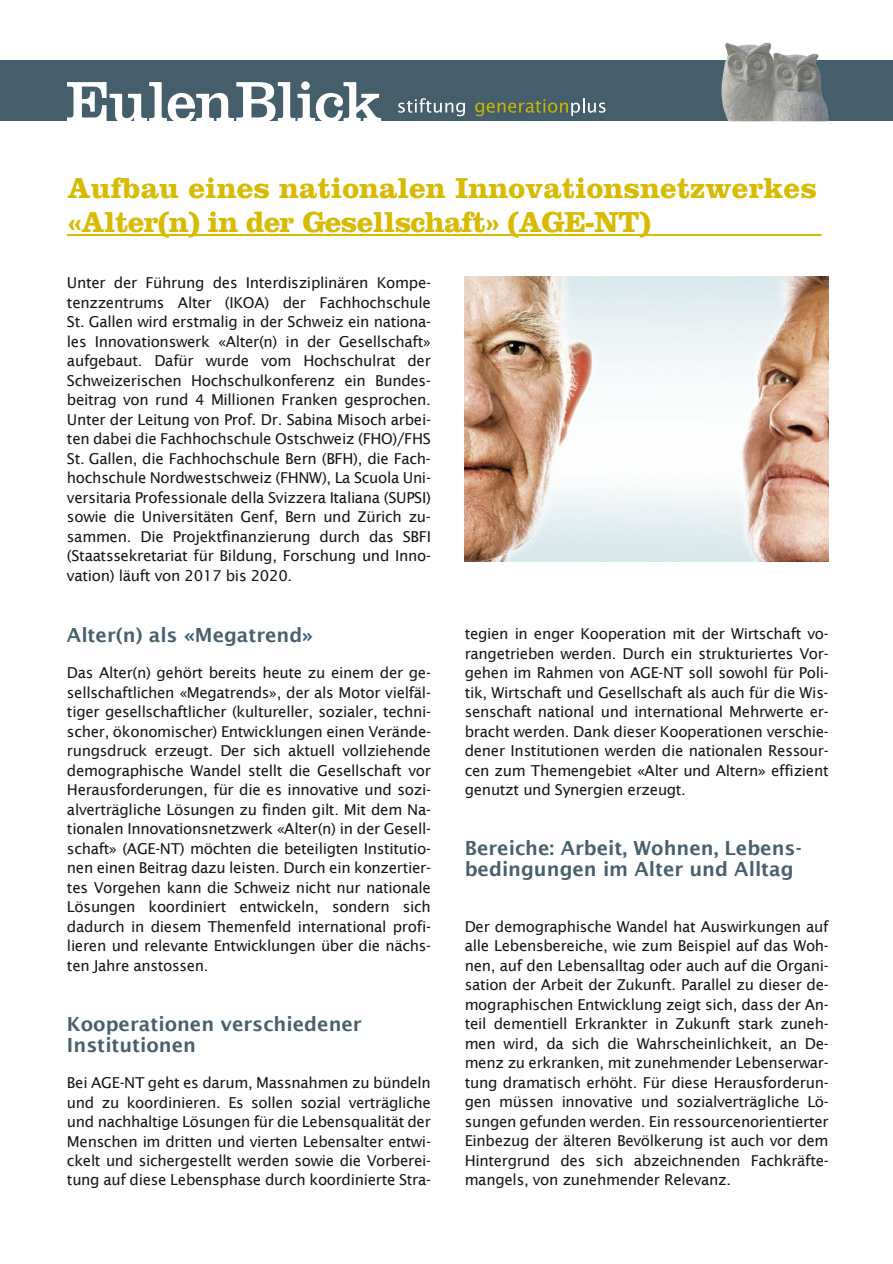
<style>
.page{position:relative;width:893px;height:1264px;background:#fff}
.page>*{position:absolute;margin:0;border:0;box-sizing:border-box;transform-origin:0 0}
.t1{font:60px "Clarendon LT Std";letter-spacing:-.02em;color:#fff}
.t2{font:700 30px/34.7px "Clarendon LT Std";color:#d8ba00}
.t3{font:700 19.5px/21px "Lucida Sans";color:#485f6d}
.t4{font:15px/19.5px "Lucida Sans";letter-spacing:-.02em;color:#181716;text-align:justify}
</style>
<div class="page">
<div style="left:0;top:60px;width:893px;height:61px;background:#445f6b"></div>
<svg style="left:475px;top:98px;width:130px;height:18px"></svg>
<svg style="left:398px;top:98px;width:67px;height:18px"></svg>
<img style="left:721px;top:43px;width:107px;height:78px">
<hr style="left:67px;top:235px;width:754px;height:1px;background:#d8ba00">
<img style="left:464px;top:277px;width:364px;height:284px">
<h1 class="t1" style="left:66px;top:67px;width:318px">EulenBlick</h1>
<h2 class="t2" style="left:67px;top:173px;width:756px">Aufbau eines nationalen Innovationsnetzwerkes «Alter(n) in der Gesellschaft» (AGE-NT)____________</h2>
<p class="t4" style="left:67px;top:273px;width:365px">Unter der Führung des Interdisziplinären Kompe&shy;tenzzentrums Alter (IKOA) der Fachhochschule St. Gallen wird erstmalig in der Schweiz ein nationa&shy;les Innovationswerk «Alter(n) in der Gesellschaft» aufgebaut. Dafür wurde vom Hochschulrat der Schweizerischen Hochschulkonferenz ein Bundes&shy;beitrag von rund 4 Millionen Franken gesprochen.<br>Unter der Leitung von Prof. Dr. Sabina Misoch arbei&shy;ten dabei die Fachhochschule Ostschweiz (FHO)/FHS St. Gallen, die Fachhochschule Bern (BFH), die Fach&shy;hochschule Nordwestschweiz (FHNW), La Scuola Uni&shy;versitaria Professionale della Svizzera Italiana (SUPSI) sowie die Universitäten Genf, Bern und Zürich zu&shy;sammen. Die Projektfinanzierung durch das SBFI (Staatssekretariat für Bildung, Forschung und Inno&shy;vation) läuft von 2017 bis 2020.</p>
<h3 class="t3" style="left:67px;top:624px;width:248px">Alter(n) als «Megatrend»</h3>
<p class="t4" style="left:67px;top:663px;width:365px">Das Alter(n) gehört bereits heute zu einem der ge&shy;sellschaftlichen «Megatrends», der als Motor vielfäl&shy;tiger gesellschaftlicher (kultureller, sozialer, techni&shy;scher, ökonomischer) Entwicklungen einen Verände&shy;rungsdruck erzeugt. Der sich aktuell vollziehende demographische Wandel stellt die Gesellschaft vor Herausforderungen, für die es innovative und sozi&shy;alverträgliche Lösungen zu finden gilt. Mit dem Na&shy;tionalen Innovationsnetzwerk «Alter(n) in der Gesell&shy;schaft» (AGE-NT) möchten die beteiligten Institutio&shy;nen einen Beitrag dazu leisten. Durch ein konzertier&shy;tes Vorgehen kann die Schweiz nicht nur nationale Lösungen koordiniert entwickeln, sondern sich dadurch in diesem Themenfeld international profi&shy;lieren und relevante Entwicklungen über die nächs&shy;ten Jahre anstossen.</p>
<h3 class="t3" style="left:67px;top:1013px;width:296px">Kooperationen verschiedener<br>Institutionen</h3>
<p class="t4" style="left:67px;top:1073px;width:365px">Bei AGE-NT geht es darum, Massnahmen zu bündeln und zu koordinieren. Es sollen sozial verträgliche und nachhaltige Lösungen für die Lebensqualität der Menschen im dritten und vierten Lebensalter entwi&shy;ckelt und sichergestellt werden sowie die Vorberei&shy;tung auf diese Lebensphase durch koordinierte Stra-</p>
<p class="t4" style="left:465px;top:624px;width:365px">tegien in enger Kooperation mit der Wirtschaft vo&shy;rangetrieben werden. Durch ein strukturiertes Vor&shy;gehen im Rahmen von AGE-NT soll sowohl für Poli&shy;tik, Wirtschaft und Gesellschaft als auch für die Wis&shy;senschaft national und international Mehrwerte er&shy;bracht werden. Dank dieser Kooperationen verschie&shy;dener Institutionen werden die nationalen Ressour&shy;cen zum Themengebiet «Alter und Altern» effizient genutzt und Synergien erzeugt.</p>
<h3 class="t3" style="left:465px;top:837px;width:338px">Bereiche: Arbeit, Wohnen, Lebens&shy;bedingungen im Alter und Alltag</h3>
<p class="t4" style="left:465px;top:917px;width:365px">Der demographische Wandel hat Auswirkungen auf alle Lebensbereiche, wie zum Beispiel auf das Woh&shy;nen, auf den Lebensalltag oder auch auf die Organi&shy;sation der Arbeit der Zukunft. Parallel zu dieser de&shy;mographischen Entwicklung zeigt sich, dass der An&shy;teil dementiell Erkrankter in Zukunft stark zuneh&shy;men wird, da sich die Wahrscheinlichkeit, an De&shy;menz zu erkranken, mit zunehmender Lebenserwar&shy;tung dramatisch erhöht. Für diese Herausforderun&shy;gen müssen innovative und sozialverträgliche Lö&shy;sungen gefunden werden. Ein ressourcenorientierter Einbezug der älteren Bevölkerung ist auch vor dem Hintergrund des sich abzeichnenden Fachkräfte&shy;mangels, von zunehmender Relevanz.</p>
</div>
